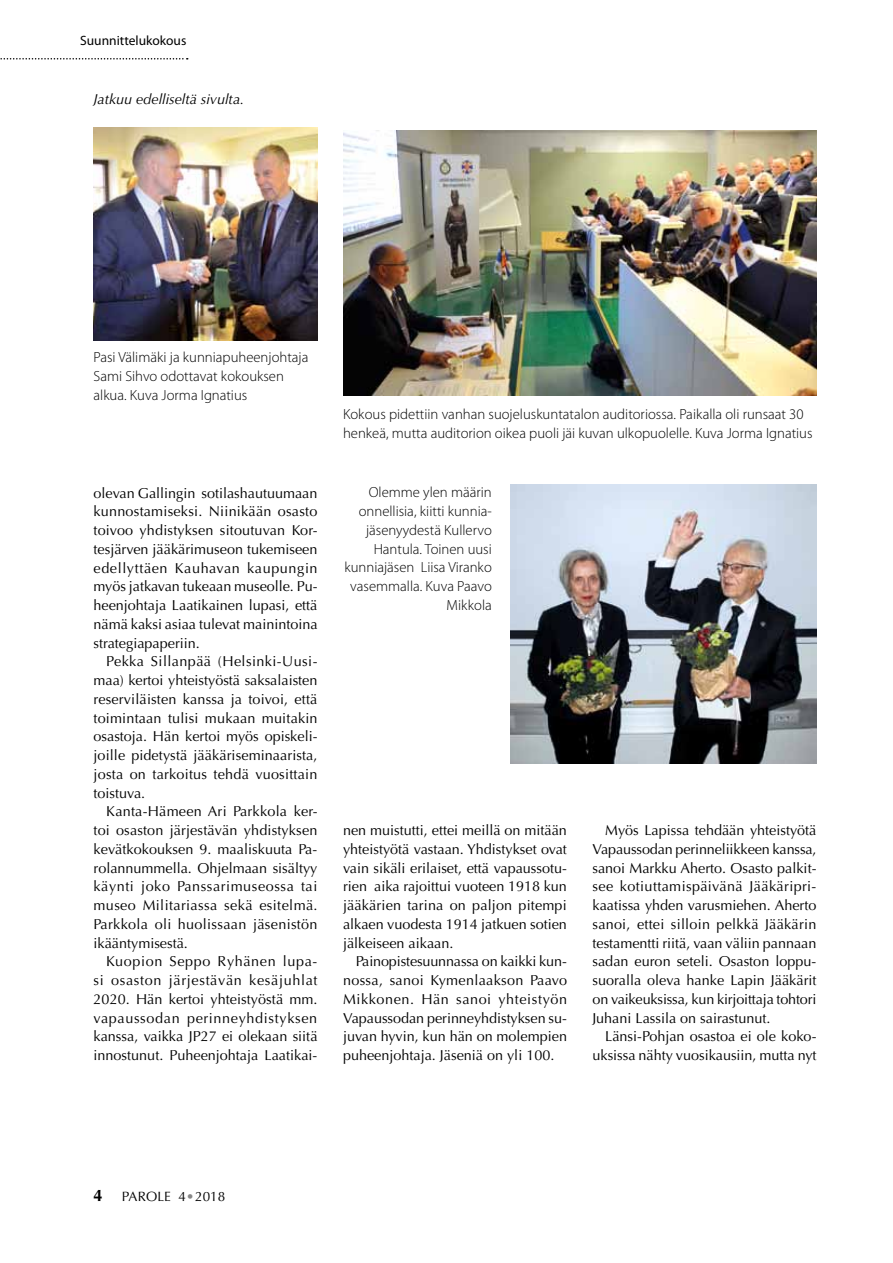
<style>
.page{position:relative;width:893px;height:1263px;background:#fff}
.page>*{position:absolute;margin:0;border:0;box-sizing:border-box;transform-origin:0 0}
.t1{font:700 16.5px "Optima";color:#000}
.t2{font:300 14.7px/18.8px "Myriad Pro";color:#000}
.t3{font:14.4px/18.8px "Optima";color:#000;text-align:justify}
.t4{font:italic 14.4px "Optima";color:#000}
.t5{font:13.5px "Myriad Pro";color:#000}
.t6{font:13.5px "Optima";letter-spacing:.005em;color:#000}
.s1{color:#878787}
</style>
<div class="page">
<svg style="left:0;top:58px;width:188px;height:2px"></svg>
<img style="left:343px;top:130px;width:473px;height:265px">
<img style="left:510px;top:485px;width:306px;height:278px">
<img style="left:94px;top:128px;width:223px;height:212px">
<p class="t5" style="left:80px;top:32px;width:108px">Suunnittelukokous</p>
<p class="t4" style="left:94px;top:90px;width:152px">Jatkuu edelliseltä sivulta.</p>
<p class="t2" style="left:94px;top:348px;width:216px">Pasi Välimäki ja kunniapuheenjohtaja<br>Sami Sihvo odottavat kokouksen alkua. Kuva Jorma Ignatius</p>
<p class="t3" style="left:94px;top:484px;width:226px">olevan Gallingin sotilashautuumaan kunnostamiseksi. Niinikään osasto toivoo yhdistyksen sitoutuvan Kor&shy;tesjärven jääkärimuseon tukemiseen edellyttäen Kauhavan kaupungin myös jatkavan tukeaan museolle. Pu&shy;heenjohtaja Laatikainen lupasi, että nämä kaksi asiaa tulevat mainintoina strategiapaperiin.</p>
<p class="t3" style="left:94px;top:652px;width:226px;text-indent:13px">Pekka Sillanpää (Helsinki-Uusi&shy;maa) kertoi yhteistyöstä saksalaisten reserviläisten kanssa ja toivoi, että toimintaan tulisi mukaan muitakin osastoja. Hän kertoi myös opiskeli&shy;joille pidetystä jääkäriseminaarista, josta on tarkoitus tehdä vuosittain toistuva.</p>
<p class="t3" style="left:94px;top:802px;width:226px;text-indent:13px">Kanta-Hämeen Ari Parkkola ker&shy;toi osaston järjestävän yhdistyksen kevätkokouksen 9. maaliskuuta Pa&shy;rolannummella. Ohjelmaan sisältyy käynti joko Panssarimuseossa tai museo Militariassa sekä esitelmä.<br>Parkkola oli huolissaan jäsenistön ikääntymisestä.</p>
<p class="t3" style="left:94px;top:952px;width:226px;text-indent:13px">Kuopion Seppo Ryhänen lupa&shy;si osaston järjestävän kesäjuhlat 2020. Hän kertoi yhteistyöstä mm. vapaussodan perinneyhdistyksen kanssa, vaikka JP27 ei olekaan siitä innostunut. Puheenjohtaja Laatikai-</p>
<p class="t2" style="left:343px;top:405px;width:471px">Kokous pidettiin vanhan suojeluskuntatalon auditoriossa. Paikalla oli runsaat 30 henkeä, mutta auditorion oikea puoli jäi kuvan ulkopuolelle. Kuva Jorma Ignatius</p>
<p class="t2" style="left:344px;top:483px;width:149px;text-align:right">Olemme ylen määrin onnellisia, kiitti kunnia&shy;jäsenyydestä Kullervo<br>Hantula. Toinen uusi kunniajäsen Liisa Viranko vasemmalla. Kuva Paavo<br>Mikkola</p>
<p class="t3" style="left:343px;top:821px;width:225px">nen muistutti, ettei meillä on mitään yhteistyötä vastaan. Yhdistykset ovat vain sikäli erilaiset, että vapaussotu&shy;rien aika rajoittui vuoteen 1918 kun jääkärien tarina on paljon pitempi alkaen vuodesta 1914 jatkuen sotien jälkeiseen aikaan.</p>
<p class="t3" style="left:343px;top:952px;width:226px;text-indent:13px">Painopistesuunnassa on kaikki kun&shy;nossa, sanoi Kymenlaakson Paavo Mikkonen. Hän sanoi yhteistyön Vapaussodan perinneyhdistyksen su&shy;juvan hyvin, kun hän on molempien puheenjohtaja. Jäseniä on yli 100.</p>
<p class="t3" style="left:592px;top:821px;width:226px;text-indent:13px">Myös Lapissa tehdään yhteistyötä Vapaussodan perinneliikkeen kanssa, sanoi Markku Aherto. Osasto palkit&shy;see kotiuttamispäivänä Jääkäripri&shy;kaatissa yhden varusmiehen. Aherto sanoi, ettei silloin pelkkä Jääkärin testamentti riitä, vaan väliin pannaan sadan euron seteli. Osaston loppu&shy;suoralla oleva hanke Lapin Jääkärit on vaikeuksissa, kun kirjoittaja tohtori Juhani Lassila on sairastunut.</p>
<p class="t3" style="left:592px;top:1027px;width:226px;text-align:right">Länsi-Pohjan osastoa ei ole koko&shy;uksissa nähty vuosikausiin, mutta nyt</p>
<p class="t1" style="left:94px;top:1186px;width:11px">4</p>
<p class="t6" style="left:122px;top:1189px;width:105px">PAROLE 4<span class="s1">•</span> 2018</p>
</div>
